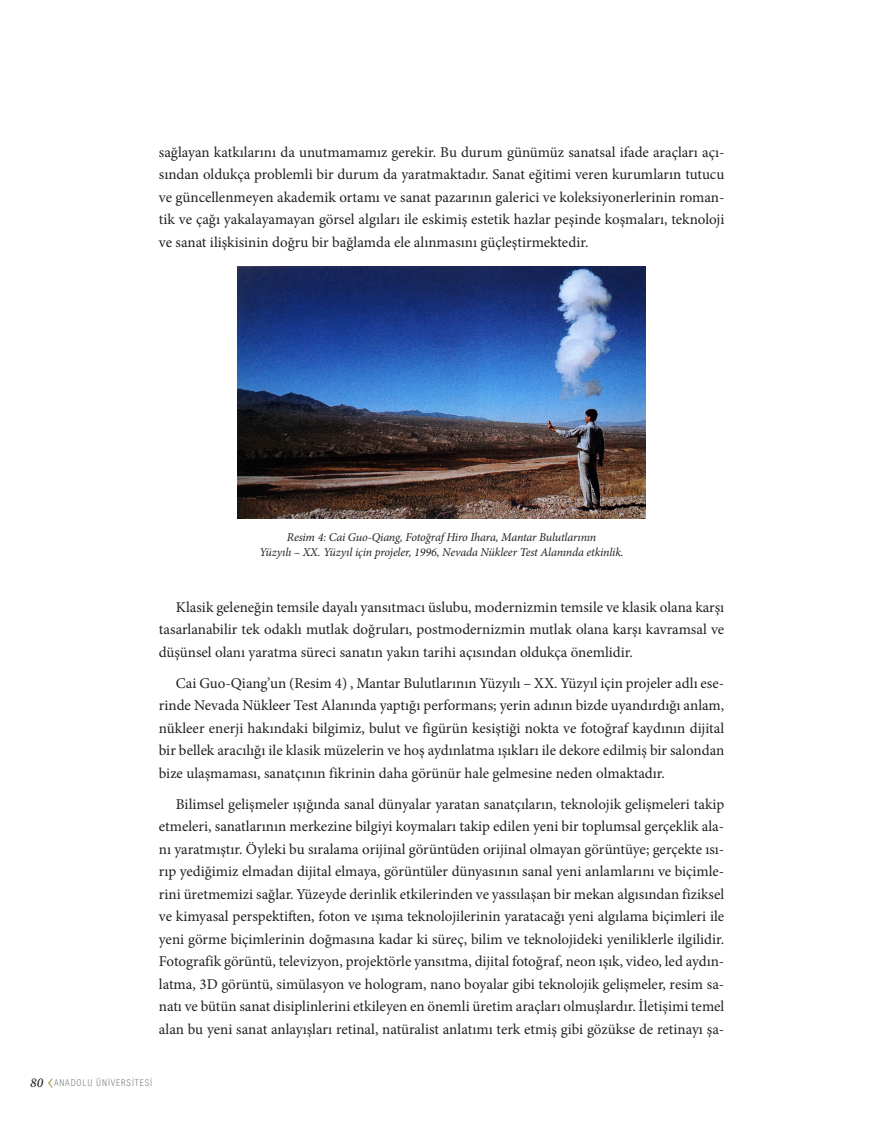
<style>
.page{position:relative;width:893px;height:1127px;background:#fff}
.page>*{position:absolute;margin:0;border:0;box-sizing:border-box;transform-origin:0 0}
.ANAMETIN{font:15px/22.5px "Minion Pro";color:#231f20;text-align:justify}
.YAZARADI{font:italic 12px "Minion Pro";letter-spacing:-.015em;color:#231f20}
.t1{font:300 condensed 9px "Helvetica";letter-spacing:.1em;color:#808285}
.s1{font-family:"Minion Pro";font-weight:500;font-style:italic;font-stretch:normal;font-size:13.5px;color:#231f20}
</style>
<div class="page">
<svg style="left:48px;top:1078px;width:4px;height:10px"></svg>
<img style="left:238px;top:266px;width:408px;height:252px">
<p class="ANAMETIN" style="left:159px;top:141px;width:567px">sağlayan katkılarını da unutmamamız gerekir. Bu durum günümüz sanatsal ifade araçları açı&shy;sından oldukça problemli bir durum da yaratmaktadır. Sanat eğitimi veren kurumların tutucu ve güncellenmeyen akademik ortamı ve sanat pazarının galerici ve koleksiyonerlerinin roman&shy;tik ve çağı yakalayamayan görsel algıları ile eskimiş estetik hazlar peşinde koşmaları, teknoloji ve sanat ilişkisinin doğru bir bağlamda ele alınmasını güçleştirmektedir.</p>
<p class="YAZARADI" style="left:287px;top:529px;width:311px">Resim 4: Cai Guo-Qiang, Fotoğraf Hiro Ihara, Mantar Bulutlarının</p>
<p class="YAZARADI" style="left:259px;top:544px;width:366px">Yüzyılı – XX. Yüzyıl için projeler, 1996, Nevada Nükleer Test Alanında etkinlik.</p>
<p class="ANAMETIN" style="left:159px;top:596px;width:567px;text-indent:17px">Klasik geleneğin temsile dayalı yansıtmacı üslubu, modernizmin temsile ve klasik olana karşı tasarlanabilir tek odaklı mutlak doğruları, postmodernizmin mutlak olana karşı kavramsal ve düşünsel olanı yaratma süreci sanatın yakın tarihi açısından oldukça önemlidir.</p>
<p class="ANAMETIN" style="left:159px;top:672px;width:567px;text-indent:17px">Cai Guo-Qiang’un (Resim 4) , Mantar Bulutlarının Yüzyılı – XX. Yüzyıl için projeler adlı ese&shy;rinde Nevada Nükleer Test Alanında yaptığı performans; yerin adının bizde uyandırdığı anlam, nükleer enerji hakındaki bilgimiz, bulut ve figürün kesiştiği nokta ve fotoğraf kaydının dijital bir bellek aracılığı ile klasik müzelerin ve hoş aydınlatma ışıkları ile dekore edilmiş bir salondan bize ulaşmaması, sanatçının fikrinin daha görünür hale gelmesine neden olmaktadır.</p>
<p class="ANAMETIN" style="left:159px;top:793px;width:567px;text-indent:17px">Bilimsel gelişmeler ışığında sanal dünyalar yaratan sanatçıların, teknolojik gelişmeleri takip etmeleri, sanatlarının merkezine bilgiyi koymaları takip edilen yeni bir toplumsal gerçeklik ala&shy;nı yaratmıştır. Öyleki bu sıralama orijinal görüntüden orijinal olmayan görüntüye; gerçekte ısı&shy;rıp yediğimiz elmadan dijital elmaya, görüntüler dünyasının sanal yeni anlamlarını ve biçimle&shy;rini üretmemizi sağlar. Yüzeyde derinlik etkilerinden ve yassılaşan bir mekan algısından fiziksel ve kimyasal perspektiften, foton ve ışıma teknolojilerinin yaratacağı yeni algılama biçimleri ile yeni görme biçimlerinin doğmasına kadar ki süreç, bilim ve teknolojideki yeniliklerle ilgilidir.<br>Fotografik görüntü, televizyon, projektörle yansıtma, dijital fotoğraf, neon ışık, video, led aydın&shy;latma, 3D görüntü, simülasyon ve hologram, nano boyalar gibi teknolojik gelişmeler, resim sa&shy;natı ve bütün sanat disiplinlerini etkileyen en önemli üretim araçları olmuşlardır. İletişimi temel alan bu yeni sanat anlayışları retinal, natüralist anlatımı terk etmiş gibi gözükse de retinayı şa-</p>
<p class="t1" style="left:30px;top:1078px;width:123px"><span class="s1">80</span> ANADOLU ÜNİVERSİTESİ</p>
</div>
